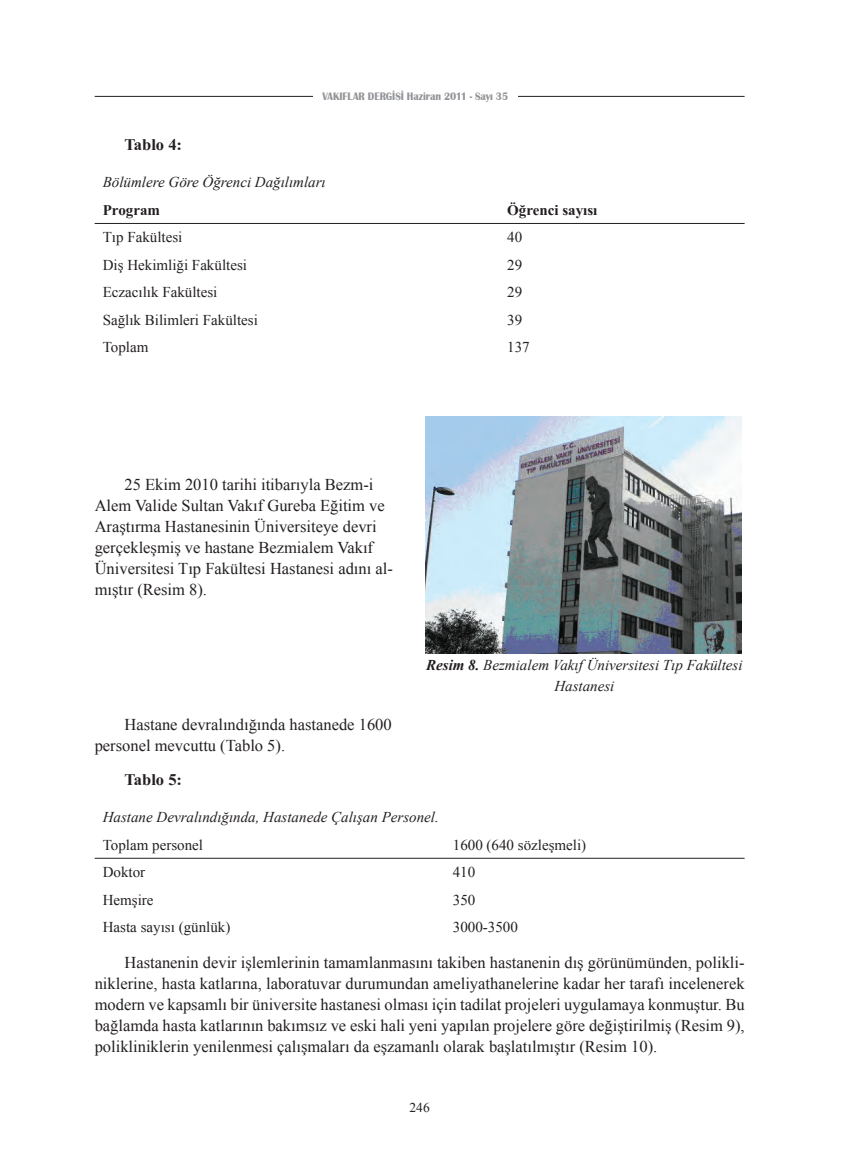
<style>
.page{position:relative;width:851px;height:1170px;background:#fff}
.page>*{position:absolute;margin:0;border:0;box-sizing:border-box;transform-origin:0 0}
.t1{font:16.5px/21px "Times New Roman";color:#231f20}
.t2{font:700 16.5px "Times New Roman";color:#231f20}
.t3{font:15px "Times New Roman";color:#231f20}
.t4{font:italic 15px/21px "Times New Roman";color:#231f20;text-align:center}
.t5{font:700 15px "Times New Roman";color:#231f20}
.t6{font:13.5px "Times New Roman";color:#231f20}
.t7{font:700 11.1px "Britannic T";color:#939598;scale:.9 1}
.s1{font-weight:700}
</style>
<div class="page">
<hr style="left:95px;top:96px;width:649px;height:1px;background:#231f20">
<div style="left:313px;top:91px;width:204px;height:10px;background:#fff"></div>
<hr style="left:95px;top:223px;width:649px;height:1px;background:#231f20">
<hr style="left:95px;top:857px;width:649px;height:1px;background:#231f20">
<img style="left:425px;top:417px;width:316px;height:236px">
<p class="t7" style="left:322px;top:89px;width:208px">VAKIFLAR DERGİSİ Haziran 2011 - Sayı 35</p>
<p class="t2" style="left:124px;top:138px;width:59px">Tablo 4:</p>
<p class="t4" style="left:103px;top:172px;width:224px">Bölümlere Göre Öğrenci Dağılımları</p>
<p class="t5" style="left:103px;top:204px;width:59px">Program</p>
<p class="t5" style="left:507px;top:204px;width:92px">Öğrenci sayısı</p>
<p class="t3" style="left:103px;top:229px;width:81px">Tıp Fakültesi</p>
<p class="t3" style="left:507px;top:229px;width:16px">40</p>
<p class="t3" style="left:103px;top:256px;width:146px">Diş Hekimliği Fakültesi</p>
<p class="t3" style="left:507px;top:256px;width:16px">29</p>
<p class="t3" style="left:103px;top:284px;width:116px">Eczacılık Fakültesi</p>
<p class="t3" style="left:507px;top:284px;width:16px">29</p>
<p class="t3" style="left:103px;top:311px;width:157px">Sağlık Bilimleri Fakültesi</p>
<p class="t3" style="left:507px;top:311px;width:16px">39</p>
<p class="t3" style="left:103px;top:338px;width:47px">Toplam</p>
<p class="t3" style="left:507px;top:338px;width:24px">137</p>
<p class="t1" style="left:95px;top:473px;width:300px;text-indent:30px">25 Ekim 2010 tarihi itibarıyla Bezm-i Alem Valide Sultan Vakıf Gureba Eğitim ve Araştırma Hastanesinin Üniversiteye devri gerçekleşmiş ve hastane Bezmialem Vakıf Üniversitesi Tıp Fakültesi Hastanesi adını al&shy;mıştır (Resim 8).</p>
<p class="t4" style="left:426px;top:654px;width:318px"><span class="s1">Resim 8.</span> Bezmialem Vakıf Üniversitesi Tıp Fakültesi<br>Hastanesi</p>
<p class="t1" style="left:95px;top:713px;width:298px;text-indent:30px">Hastane devralındığında hastanede 1600 personel mevcuttu (Tablo 5).</p>
<p class="t2" style="left:124px;top:773px;width:59px">Tablo 5:</p>
<p class="t4" style="left:103px;top:806px;width:337px">Hastane Devralındığında, Hastanede Çalışan Personel.</p>
<p class="t3" style="left:103px;top:836px;width:102px">Toplam personel</p>
<p class="t3" style="left:453px;top:836px;width:135px">1600 (640 sözleşmeli)</p>
<p class="t3" style="left:103px;top:863px;width:44px">Doktor</p>
<p class="t3" style="left:452px;top:863px;width:24px">410</p>
<p class="t3" style="left:103px;top:891px;width:52px">Hemşire</p>
<p class="t3" style="left:453px;top:891px;width:24px">350</p>
<p class="t3" style="left:103px;top:918px;width:129px">Hasta sayısı (günlük)</p>
<p class="t3" style="left:453px;top:918px;width:66px">3000-3500</p>
<p class="t1" style="left:95px;top:952px;width:651px;text-align:justify;text-indent:30px">Hastanenin devir işlemlerinin tamamlanmasını takiben hastanenin dış görünümünden, polikli&shy;niklerine, hasta katlarına, laboratuvar durumundan ameliyathanelerine kadar her tarafı incelenerek modern ve kapsamlı bir üniversite hastanesi olması için tadilat projeleri uygulamaya konmuştur. Bu bağlamda hasta katlarının bakımsız ve eski hali yeni yapılan projelere göre değiştirilmiş (Resim 9), polikliniklerin yenilenmesi çalışmaları da eşzamanlı olarak başlatılmıştır (Resim 10).</p>
<p class="t6" style="left:409px;top:1100px;width:22px">246</p>
</div>
